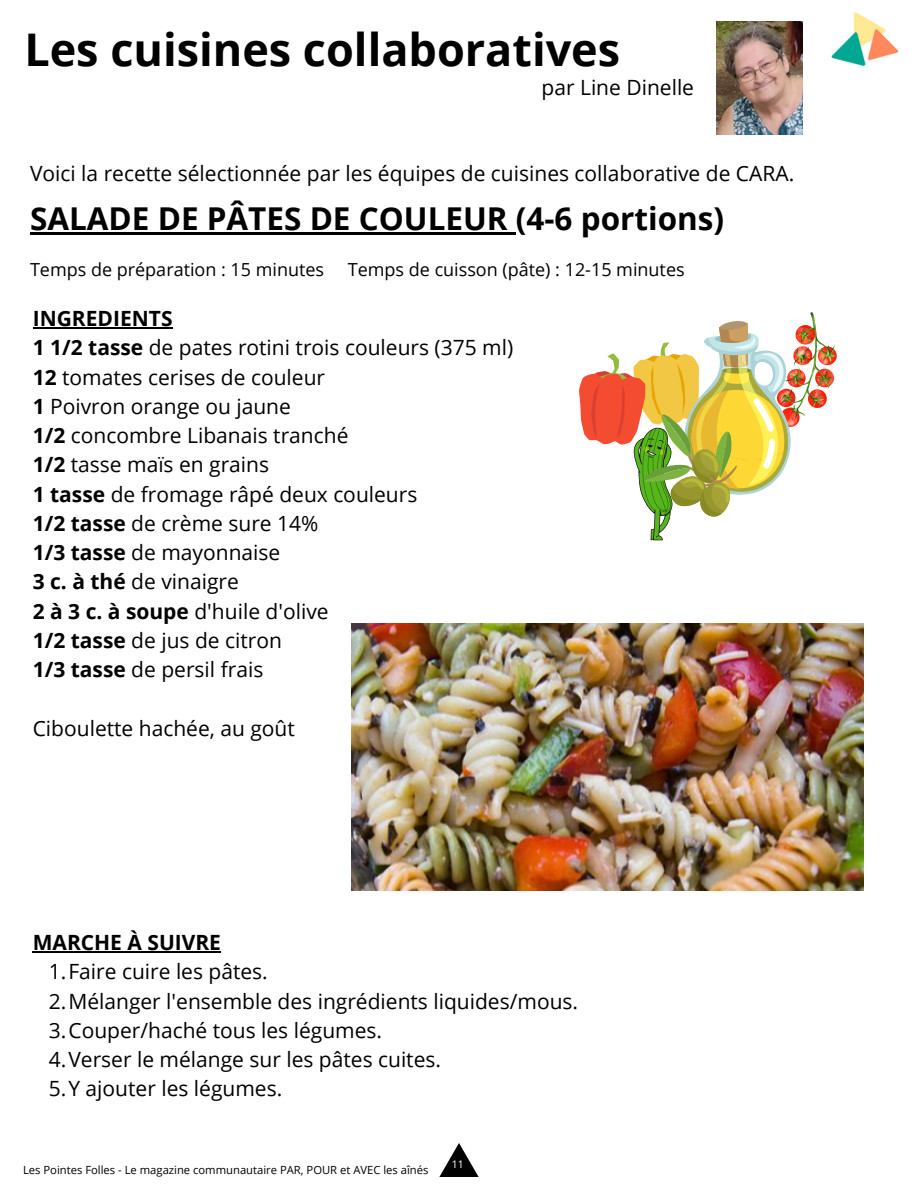
<style>
.page{position:relative;width:918px;height:1188px;background:#fff}
.page>*{position:absolute;margin:0;border:0;box-sizing:border-box;transform-origin:0 0}
.t1{font:700 45px "Open Sans";color:#000}
.t2{font:700 31.5px "Open Sans";color:#000}
.t3{font:21px "Open Sans";color:#000}
.t4{font:700 21px "Open Sans";color:#000}
.t5{font:18px "Open Sans";color:#000}
.t6{font:11.25px "Open Sans";color:#000}
.t7{font:10.5px "Open Sans";color:#fff}
.s1{font-weight:700}
</style>
<div class="page">
<img style="left:831px;top:12px;width:68px;height:55px">
<svg style="left:439px;top:1143px;width:40px;height:34px"></svg>
<img style="left:717px;top:22px;width:85px;height:112px">
<img style="left:351px;top:624px;width:512px;height:266px">
<img style="left:791px;top:313px;width:46px;height:113px">
<svg style="left:579px;top:321px;width:212px;height:219px"></svg>
<hr style="left:30px;top:233px;width:486px;height:2px;background:#000">
<hr style="left:33px;top:327px;width:140px;height:1px;background:#000">
<hr style="left:33px;top:951px;width:188px;height:1px;background:#000">
<p class="t1" style="left:24px;top:18px;width:597px">Les cuisines collaboratives</p>
<p class="t3" style="left:542px;top:73px;width:154px">par Line Dinelle</p>
<p class="t3" style="left:30px;top:159px;width:766px">Voici la recette sélectionnée par les équipes de cuisines collaborative de CARA.</p>
<p class="t2" style="left:30px;top:197px;width:696px">SALADE DE PÂTES DE COULEUR (4-6 portions)</p>
<p class="t5" style="left:30px;top:257px;width:296px">Temps de préparation : 15 minutes</p>
<p class="t5" style="left:348px;top:257px;width:338px">Temps de cuisson (pâte) : 12-15 minutes</p>
<p class="t4" style="left:33px;top:304px;width:141px">INGREDIENTS</p>
<p class="t3" style="left:33px;top:333px;width:482px"><span class="s1">1 1/2 tasse</span> de pates rotini trois couleurs (375 ml)</p>
<p class="t3" style="left:33px;top:362px;width:294px"><span class="s1">12</span> tomates cerises de couleur</p>
<p class="t3" style="left:33px;top:391px;width:260px"><span class="s1">1</span> Poivron orange ou jaune</p>
<p class="t3" style="left:33px;top:421px;width:317px"><span class="s1">1/2</span> concombre Libanais tranché</p>
<p class="t3" style="left:33px;top:450px;width:238px"><span class="s1">1/2</span> tasse maïs en grains</p>
<p class="t3" style="left:33px;top:479px;width:386px"><span class="s1">1 tasse</span> de fromage râpé deux couleurs</p>
<p class="t3" style="left:33px;top:508px;width:287px"><span class="s1">1/2 tasse</span> de crème sure 14%</p>
<p class="t3" style="left:33px;top:538px;width:249px"><span class="s1">1/3 tasse</span> de mayonnaise</p>
<p class="t3" style="left:33px;top:567px;width:208px"><span class="s1">3 c. à thé</span> de vinaigre</p>
<p class="t3" style="left:33px;top:596px;width:297px"><span class="s1">2 à 3 c. à soupe</span> d'huile d'olive</p>
<p class="t3" style="left:33px;top:625px;width:251px"><span class="s1">1/2 tasse</span> de jus de citron</p>
<p class="t3" style="left:33px;top:655px;width:232px"><span class="s1">1/3 tasse</span> de persil frais</p>
<p class="t3" style="left:33px;top:713px;width:264px">Ciboulette hachée, au goût</p>
<p class="t4" style="left:33px;top:928px;width:190px">MARCHE À SUIVRE</p>
<p class="t3" style="left:49px;top:957px;width:221px">1.Faire cuire les pâtes.</p>
<p class="t3" style="left:49px;top:986px;width:531px">2.Mélanger l'ensemble des ingrédients liquides/mous.</p>
<p class="t3" style="left:49px;top:1015px;width:335px">3.Couper/haché tous les légumes.</p>
<p class="t3" style="left:49px;top:1045px;width:394px">4.Verser le mélange sur les pâtes cuites.</p>
<p class="t3" style="left:49px;top:1074px;width:235px">5.Y ajouter les légumes.</p>
<p class="t6" style="left:23px;top:1162px;width:407px">Les Pointes Folles - Le magazine communautaire PAR, POUR et AVEC les aînés</p>
<p class="t7" style="left:452px;top:1157px;width:13px">11</p>
</div>
